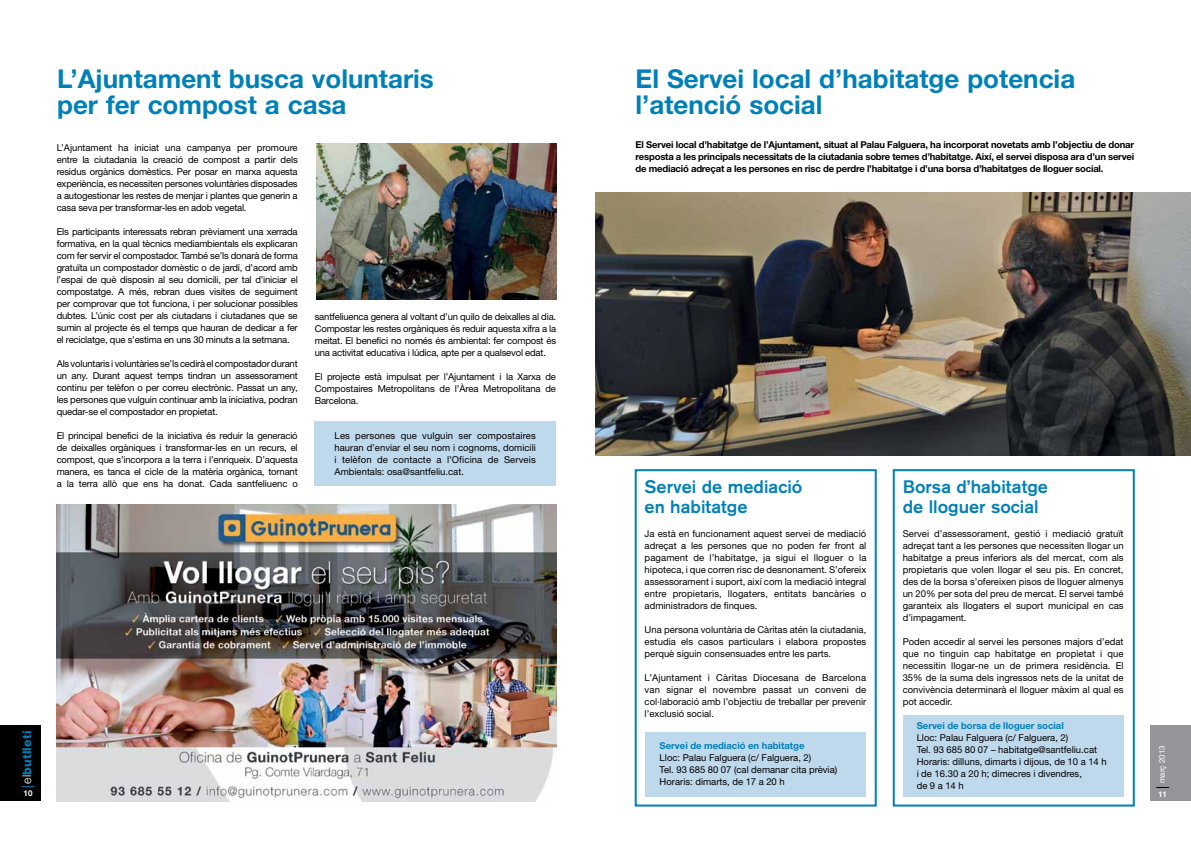
<style>
.page{position:relative;width:1191px;height:842px;background:#fff}
.page>*{position:absolute;margin:0;border:0;box-sizing:border-box;transform-origin:0 0}
.t1{font:700 26px/26px "Helvetica Neue LT Std";color:#0080b9}
.t2{font:500 18px/20px "Akzidenz Grotesk BE";color:#0080b9}
.t3{font:800 12px "Helvetica Neue LT Std";letter-spacing:.02em;color:#0080b9}
.t4{font:9.5px/12px "Helvetica Neue LT Std";color:#000;text-align:justify}
.t5{font:700 9.5px/12px "Helvetica Neue LT Std";letter-spacing:-.02em;color:#000;text-align:justify}
.t6{font:700 9.5px "Helvetica Neue LT Std";color:#0080b9}
.t7{font:8px "Helvetica Neue LT Std";color:#fff}
.t8{font:700 8px "Helvetica Neue LT Std";color:#fff}
.s1{font-weight:300;color:#fff}
</style>
<div class="page">
<div style="left:1150px;top:725px;width:41px;height:76px;background:#939598"></div>
<div style="left:0;top:725px;width:41px;height:76px;background:#000"></div>
<svg style="left:1156px;top:787px;width:13px;height:1px"></svg>
<svg style="left:22px;top:786px;width:12px;height:1px"></svg>
<div style="left:315px;top:422px;width:241px;height:64px;background:#bed8ec"></div>
<div style="left:902px;top:715px;width:221px;height:82px;background:#bed8ec"></div>
<div style="left:645px;top:732px;width:221px;height:65px;background:#bed8ec"></div>
<div style="left:892px;top:469px;width:242px;height:337px;border:2px solid #0080b9"></div>
<div style="left:634px;top:469px;width:242px;height:337px;border:2px solid #0080b9"></div>
<img style="left:56px;top:505px;width:500px;height:296px">
<img style="left:316px;top:144px;width:240px;height:155px">
<img style="left:595px;top:193px;width:596px;height:262px">
<p class="t3" style="left:20px;top:784px;width:55px;rotate:-90deg"><span class="s1">el</span>butlletí</p>
<p class="t8" style="left:24px;top:788px;width:10px">10</p>
<h1 class="t1" style="left:57px;top:66px;width:378px">L’Ajuntament busca voluntaris per fer compost a casa</h1>
<h1 class="t1" style="left:635px;top:66px;width:441px">El Servei local d’habitatge potencia l’atenció social</h1>
<p class="t5" style="left:635px;top:139px;width:500px">El Servei local d’habitatge de l’Ajuntament, situat al Palau Falguera, ha incorporat novetats amb l’objectiu de donar resposta a les principals necessitats de la ciutadania sobre temes d’habitatge. Així, el servei disposa ara d’un servei de mediació adreçat a les persones en risc de perdre l’habitatge i d’una borsa d’habitatges de lloguer social.</p>
<p class="t4" style="left:57px;top:141px;width:243px">L’Ajuntament ha iniciat una campanya per promoure entre la ciutadania la creació de compost a partir dels residus orgànics domèstics. Per posar en marxa aquesta experiència, es necessiten persones voluntàries disposades a autogestionar les restes de menjar i plantes que generin a casa seva per transformar-les en adob vegetal.</p>
<p class="t4" style="left:57px;top:225px;width:242px">Els participants interessats rebran prèviament una xerrada formativa, en la qual tècnics mediambientals els explicaran com fer servir el compostador. També se’ls donarà de forma gratuïta un compostador domèstic o de jardí, d’acord amb l’espai de què disposin al seu domicili, per tal d’iniciar el compostatge. A més, rebran dues visites de seguiment per comprovar que tot funciona, i per solucionar possibles dubtes. L’únic cost per als ciutadans i ciutadanes que se sumin al projecte és el temps que hauran de dedicar a fer el reciclatge, que s’estima en uns 30 minuts a la setmana.</p>
<p class="t4" style="left:57px;top:357px;width:243px">Als voluntaris i voluntàries se’ls cedirà el compostador durant un any. Durant aquest temps tindran un assessorament continu per telèfon o per correu electrònic. Passat un any, les persones que vulguin continuar amb la iniciativa, podran quedar-se el compostador en propietat.</p>
<p class="t4" style="left:57px;top:429px;width:243px">El principal benefici de la iniciativa és reduir la generació de deixalles orgàniques i transformar-les en un recurs, el compost, que s’incorpora a la terra i l’enriqueix. D’aquesta manera, es tanca el cicle de la matèria orgànica, tornant a la terra allò que ens ha donat. Cada santfeliuenc o</p>
<p class="t4" style="left:315px;top:310px;width:243px">santfeliuenca genera al voltant d’un quilo de deixalles al dia.<br>Compostar les restes orgàniques és reduir aquesta xifra a la meitat. El benefici no només és ambiental: fer compost és una activitat educativa i lúdica, apte per a qualsevol edat.</p>
<p class="t4" style="left:315px;top:370px;width:243px">El projecte està impulsat per l’Ajuntament i la Xarxa de Compostaires Metropolitans de l’Àrea Metropolitana de Barcelona.</p>
<p class="t4" style="left:334px;top:430px;width:203px">Les persones que vulguin ser compostaires hauran d’enviar el seu nom i cognoms, domicili i telèfon de contacte a l’Oficina de Serveis Ambientals: osa@santfeliu.cat.</p>
<h2 class="t2" style="left:644px;top:477px;width:159px">Servei de mediació en habitatge</h2>
<p class="t4" style="left:644px;top:528px;width:223px">Ja està en funcionament aquest servei de mediació adreçat a les persones que no poden fer front al pagament de l’habitatge, ja sigui el lloguer o la hipoteca, i que corren risc de desnonament. S’ofereix assessorament i suport, així com la mediació integral entre propietaris, llogaters, entitats bancàries o administradors de finques.</p>
<p class="t4" style="left:644px;top:624px;width:223px">Una persona voluntària de Càritas atén la ciutadania, estudia els casos particulars i elabora propostes perquè siguin consensuades entre les parts.</p>
<p class="t4" style="left:644px;top:672px;width:223px">L’Ajuntament i Càritas Diocesana de Barcelona van signar el novembre passat un conveni de col·laboració amb l’objectiu de treballar per prevenir l’exclusió social.</p>
<p class="t6" style="left:659px;top:740px;width:146px">Servei de mediació en habitatge</p>
<p class="t4" style="left:659px;top:752px;width:179px;text-align:left">Lloc: Palau Falguera (c/ Falguera, 2)<br>Tel. 93 685 80 07 (cal demanar cita prèvia)<br>Horaris: dimarts, de 17 a 20 h</p>
<h2 class="t2" style="left:902px;top:477px;width:147px">Borsa d’habitatge de lloguer social</h2>
<p class="t4" style="left:902px;top:528px;width:222px">Servei d’assessorament, gestió i mediació gratuït adreçat tant a les persones que necessiten llogar un habitatge a preus inferiors als del mercat, com als propietaris que volen llogar el seu pis. En concret, des de la borsa s’ofereixen pisos de lloguer almenys un 20% per sota del preu de mercat. El servei també garanteix als llogaters el suport municipal en cas d’impagament.</p>
<p class="t4" style="left:902px;top:636px;width:222px">Poden accedir al servei les persones majors d’edat que no tinguin cap habitatge en propietat i que necessitin llogar-ne un de primera residència. El 35% de la suma dels ingressos nets de la unitat de convivència determinarà el lloguer màxim al qual es pot accedir.</p>
<p class="t6" style="left:916px;top:720px;width:149px">Servei de borsa de lloguer social</p>
<p class="t4" style="left:916px;top:732px;width:191px;text-align:left">Lloc: Palau Falguera (c/ Falguera, 2)<br>Tel. 93 685 80 07 – habitatge@santfeliu.cat Horaris: dilluns, dimarts i dijous, de 10 a 14 h i de 16.30 a 20 h; dimecres i divendres,<br>de 9 a 14 h</p>
<p class="t7" style="left:1157px;top:783px;width:40px;rotate:-90deg">març 2013</p>
<p class="t8" style="left:1158px;top:789px;width:10px">11</p>
</div>
